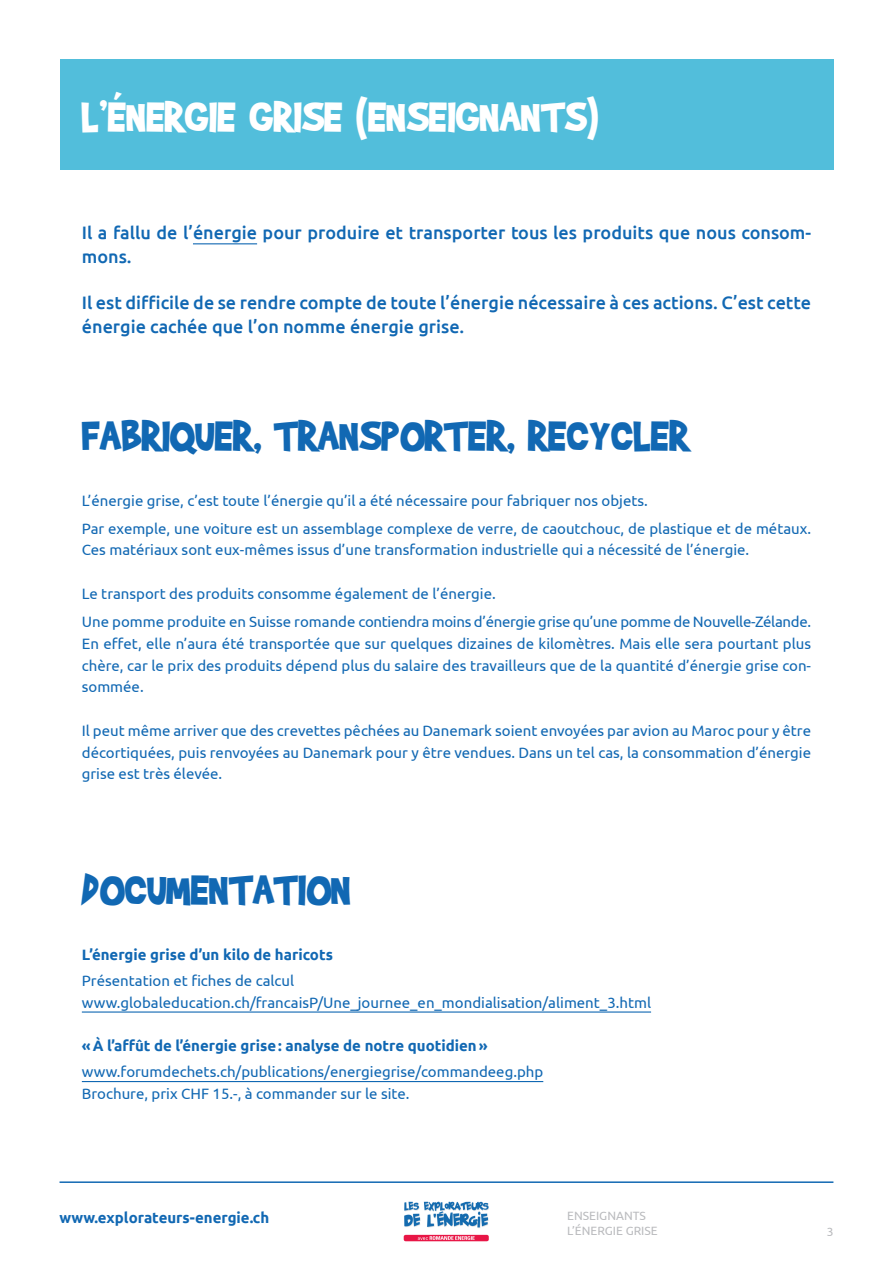
<style>
.page{position:relative;width:893px;height:1263px;background:#fff}
.page>*{position:absolute;margin:0;border:0;box-sizing:border-box;transform-origin:0 0}
.t1{font:49.5px "Brady Bunch Remastered";color:#1168b3}
.t2{font:49.5px "Brady Bunch Remastered";color:#fff}
.t3{font:500 18px/24px "Ubuntu";color:#1168b3}
.t4{font:15px/21.8px "Ubuntu";color:#1168b3}
.t5{font:700 15px "Ubuntu";color:#1168b3}
.t6{font:12px/15px "Ubuntu";color:#babbbe}
</style>
<div class="page">
<img style="left:403px;top:1201px;width:86px;height:41px">
<hr style="left:60px;top:1181px;width:773px;height:2px;background:#1168b3">
<div style="left:60px;top:60px;width:773px;height:110px;background:#52bedb"></div>
<hr style="left:193px;top:243px;width:64px;height:1px;background:#1168b3">
<hr style="left:82px;top:1011px;width:569px;height:1px;background:#1168b3">
<hr style="left:82px;top:1081px;width:461px;height:1px;background:#1168b3">
<h1 class="t2" style="left:82px;top:90px;width:519px">L’ÉNERGIE GRISE (ENSEIGNANTS)</h1>
<p class="t3" style="left:82px;top:220px;width:731px">Il a fallu de l’énergie pour produire et transporter tous les produits que nous consom&shy;mons.</p>
<p class="t3" style="left:82px;top:290px;width:731px">Il est difficile de se rendre compte de toute l’énergie nécessaire à ces actions. C’est cette énergie cachée que l’on nomme énergie grise.</p>
<h1 class="t1" style="left:82px;top:409px;width:609px">FABRIQUER, TRANSPORTER, RECYCLER</h1>
<p class="t4" style="left:82px;top:486px;width:731px;line-height:28.2px">L’énergie grise, c’est toute l’énergie qu’il a été nécessaire pour fabriquer nos objets.<br>Par exemple, une voiture est un assemblage complexe de verre, de caoutchouc, de plastique et de métaux.</p>
<p class="t4" style="left:82px;top:539px;width:669px">Ces matériaux sont eux-mêmes issus d’une transformation industrielle qui a nécessité de l’énergie.</p>
<p class="t4" style="left:82px;top:579px;width:731px;line-height:28.2px">Le transport des produits consomme également de l’énergie.<br>Une pomme produite en Suisse romande contiendra moins d’énergie grise qu’une pomme de Nouvelle-Zélande.</p>
<p class="t4" style="left:82px;top:632px;width:731px;text-align:justify">En effet, elle n’aura été transportée que sur quelques dizaines de kilomètres. Mais elle sera pourtant plus chère, car le prix des produits dépend plus du salaire des travailleurs que de la quantité d’énergie grise con&shy;sommée.</p>
<p class="t4" style="left:82px;top:719px;width:731px;text-align:justify">Il peut même arriver que des crevettes pêchées au Danemark soient envoyées par avion au Maroc pour y être décortiquées, puis renvoyées au Danemark pour y être vendues. Dans un tel cas, la consommation d’énergie grise est très élevée.</p>
<h1 class="t1" style="left:82px;top:863px;width:271px">DOCUMENTATION</h1>
<p class="t5" style="left:82px;top:945px;width:253px">L’énergie grise d’un kilo de haricots</p>
<p class="t4" style="left:82px;top:969px;width:571px">Présentation et fiches de calcul www.globaleducation.ch/francaisP/Une_journee_en_mondialisation/aliment_3.html</p>
<p class="t5" style="left:82px;top:1036px;width:407px">« À l’affût de l’énergie grise : analyse de notre quotidien »</p>
<p class="t4" style="left:82px;top:1060px;width:463px">www.forumdechets.ch/publications/energiegrise/commandeeg.php<br>Brochure, prix CHF 15.-, à commander sur le site.</p>
<p class="t5" style="left:60px;top:1208px;width:211px">www.explorateurs-energie.ch</p>
<p class="t6" style="left:567px;top:1208px;width:92px">ENSEIGNANTS<br>L’ÉNERGIE GRISE</p>
<p class="t6" style="left:827px;top:1224px;width:8px">3</p>
</div>
